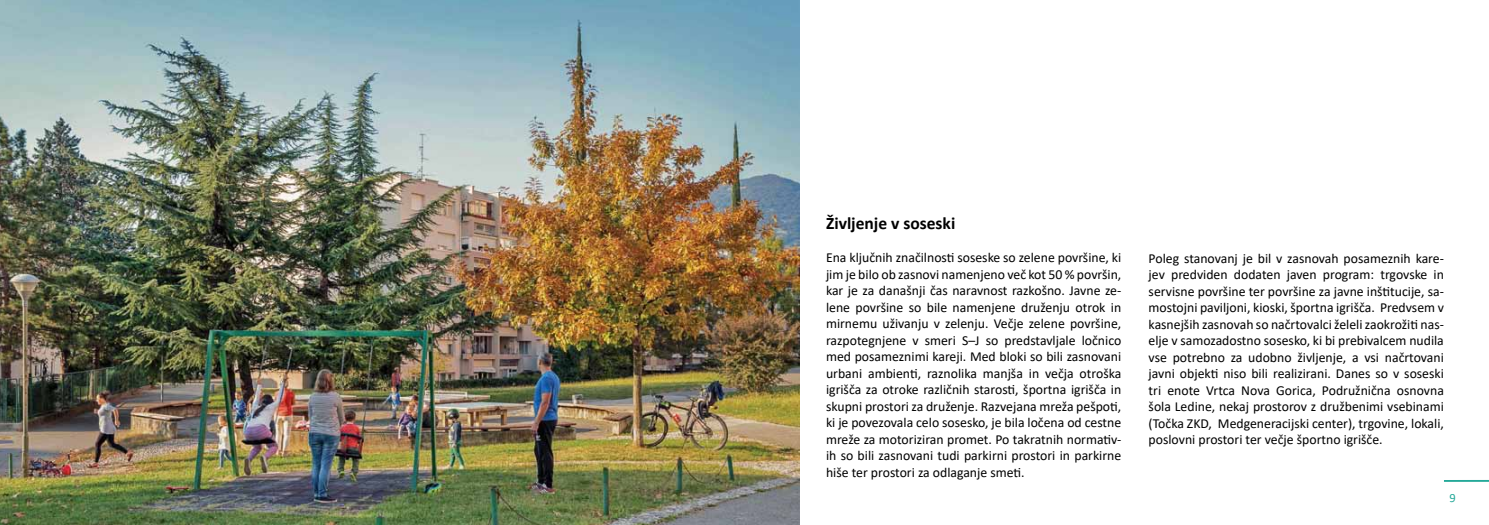
<style>
.page{position:relative;width:1489px;height:525px;background:#fff}
.page>*{position:absolute;margin:0;border:0;box-sizing:border-box;transform-origin:0 0}
.t1{font:700 17.5px "Calibri";color:#000}
.t2{font:13.75px/16.5px "Calibri";color:#000;text-align:justify}
.t3{font:12.5px "Calibri";color:#25a999}
</style>
<div class="page">
<img style="left:0;top:0;width:799px;height:524px">
<hr style="left:1443px;top:479px;width:45px;height:2px;background:#25a999">
<p class="t1" style="left:826px;top:211px;width:131px">Življenje v soseski</p>
<p class="t2" style="left:826px;top:249px;width:297px">Ena ključnih značilnosti soseske so zelene površine, ki jim je bilo ob zasnovi namenjeno več kot 50 % površin, kar je za današnji čas naravnost razkošno. Javne ze&shy;lene površine so bile namenjene druženju otrok in mirnemu uživanju v zelenju. Večje zelene površine, razpotegnjene v smeri S–J so predstavljale ločnico med posameznimi kareji. Med bloki so bili zasnovani urbani ambienti, raznolika manjša in večja otroška igrišča za otroke različnih starosti, športna igrišča in skupni prostori za druženje. Razvejana mreža pešpoti, ki je povezovala celo sosesko, je bila ločena od cestne mreže za motoriziran promet. Po takratnih normativ&shy;ih so bili zasnovani tudi parkirni prostori in parkirne hiše ter prostori za odlaganje smeti.</p>
<p class="t2" style="left:1148px;top:249px;width:297px">Poleg stanovanj je bil v zasnovah posameznih kare&shy;jev predviden dodaten javen program: trgovske in servisne površine ter površine za javne inštitucije, sa&shy;mostojni paviljoni, kioski, športna igrišča. Predvsem v kasnejših zasnovah so načrtovalci želeli zaokrožiti nas&shy;elje v samozadostno sosesko, ki bi prebivalcem nudila vse potrebno za udobno življenje, a vsi načrtovani javni objekti niso bili realizirani. Danes so v soseski tri enote Vrtca Nova Gorica, Podružnična osnovna šola Ledine, nekaj prostorov z družbenimi vsebinami (Točka ZKD, Medgeneracijski center), trgovine, lokali, poslovni prostori ter večje športno igrišče.</p>
<p class="t3" style="left:1449px;top:489px;width:8px">9</p>
</div>
